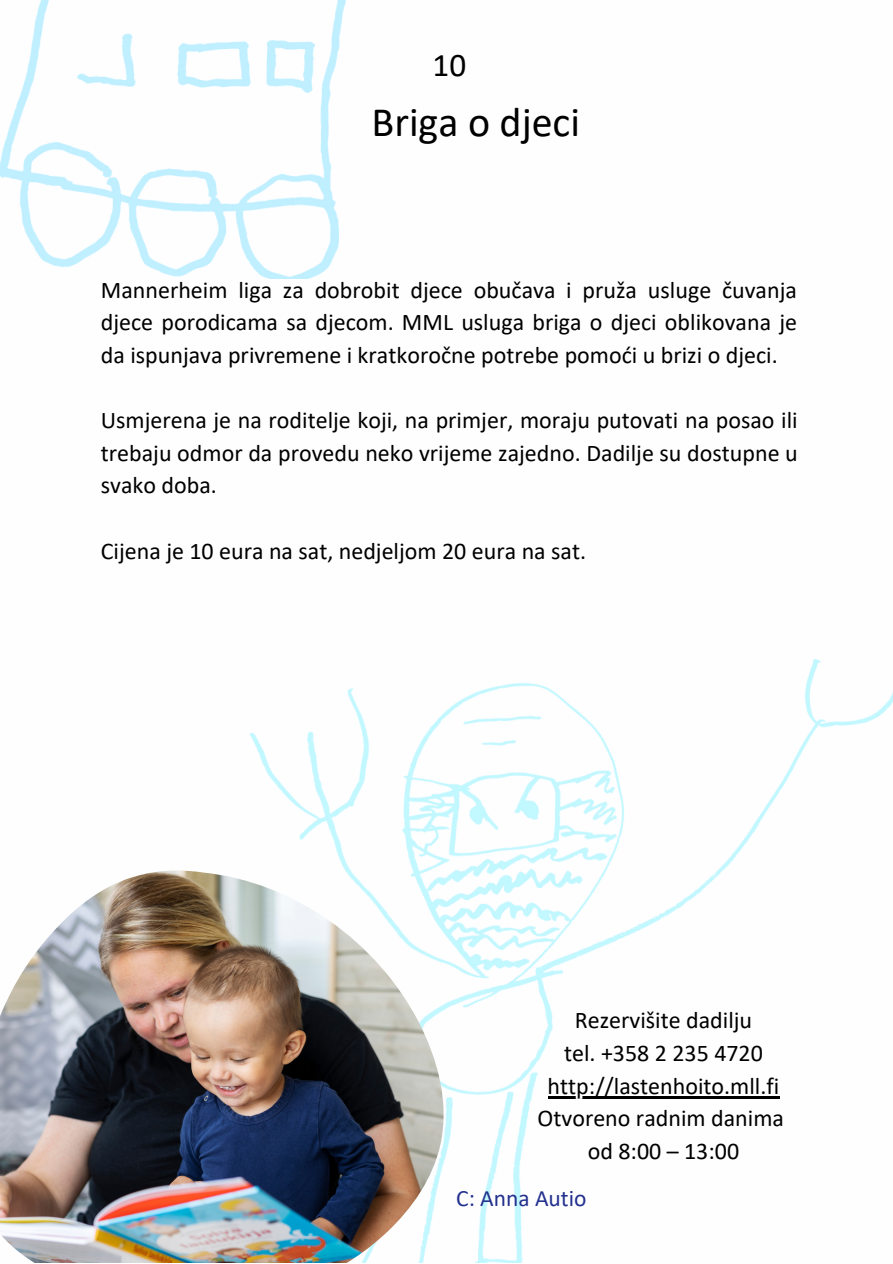
<style>
.page{position:relative;width:893px;height:1264px;background:#fff}
.page>*{position:absolute;margin:0;border:0;box-sizing:border-box;transform-origin:0 0}
.t1{font:42px "Calibri";color:#000}
.t2{font:33.15px "Calibri";color:#000}
.t3{font:24px/32.5px "Calibri";color:#000;text-align:justify}
.t4{font:23.4px "Calibri";color:#23318e}
</style>
<div class="page">
<img style="left:250px;top:659px;width:642px;height:603px">
<img style="left:0;top:0;width:346px;height:278px">
<img style="left:0;top:870px;width:449px;height:392px">
<hr style="left:547px;top:1095px;width:232px;height:3px;background:#000">
<p class="t2" style="left:432px;top:51px;width:35px">10</p>
<p class="t1" style="left:371px;top:104px;width:210px">Briga o djeci</p>
<p class="t3" style="left:101px;top:275px;width:697px">Mannerheim liga za dobrobit djece obučava i pruža usluge čuvanja djece porodicama sa djecom. MML usluga briga o djeci oblikovana je da ispunjava privremene i kratkoročne potrebe pomoći u brizi o djeci.</p>
<p class="t3" style="left:101px;top:406px;width:698px">Usmjerena je na roditelje koji, na primjer, moraju putovati na posao ili trebaju odmor da provedu neko vrijeme zajedno. Dadilje su dostupne u svako doba.</p>
<p class="t3" style="left:101px;top:536px;width:487px">Cijena je 10 eura na sat, nedjeljom 20 eura na sat.</p>
<p class="t3" style="left:574px;top:1006px;width:179px">Rezervišite dadilju</p>
<p class="t3" style="left:564px;top:1038px;width:200px">tel. +358 2 235 4720</p>
<p class="t3" style="left:547px;top:1071px;width:233px">http://lastenhoito.mll.fi</p>
<p class="t3" style="left:537px;top:1103px;width:248px">Otvoreno radnim danima</p>
<p class="t3" style="left:587px;top:1136px;width:153px">od 8:00 – 13:00</p>
<p class="t4" style="left:456px;top:1188px;width:132px">C: Anna Autio</p>
</div>
